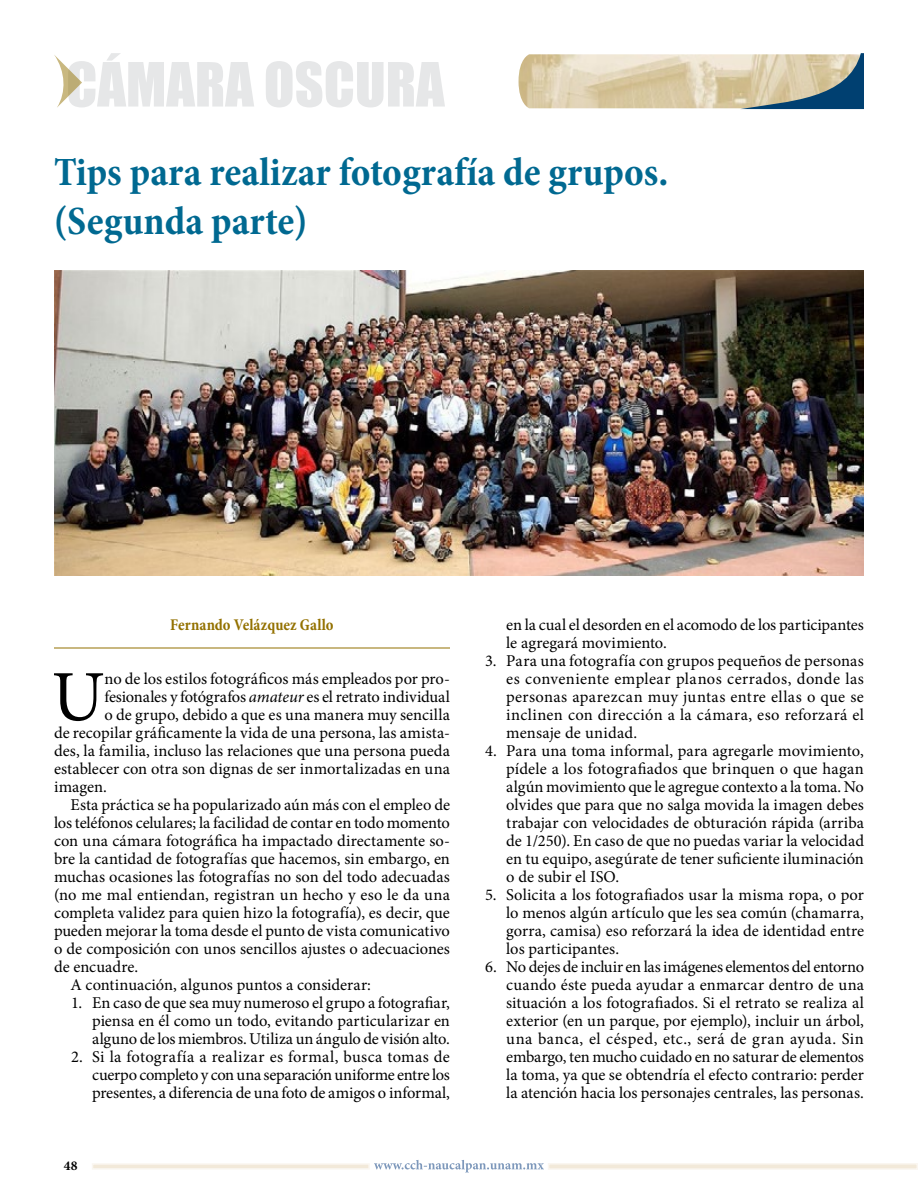
<style>
.page{position:relative;width:918px;height:1188px;background:#fff}
.page>*{position:absolute;margin:0;border:0;box-sizing:border-box;transform-origin:0 0}
.t1{font:71.85px "Minion Pro";color:#000}
.t2{font:700 condensed 40.5px/48.6px "Minion Pro";color:#006991}
.t3{font:16.5px/18px "Minion Pro";letter-spacing:.005em;color:#000;text-align:justify}
.t4{font:700 condensed 16.5px "Minion Pro";color:#937100;scale:.96 1}
.t5{font:700 13.5px "Minion Pro";color:#000}
.s1{font-style:italic}
</style>
<div class="page">
<img style="left:519px;top:54px;width:221px;height:54px">
<svg style="left:54px;top:53px;width:391px;height:55px"></svg>
<img style="left:54px;top:270px;width:810px;height:306px">
<hr style="left:54px;top:648px;width:396px;height:1px;background:#937100">
<svg style="left:92px;top:1163px;width:278px;height:6px"></svg>
<svg style="left:374px;top:1160px;width:170px;height:12px"></svg>
<svg style="left:548px;top:1163px;width:369px;height:7px"></svg>
<svg style="left:740px;top:53px;width:124px;height:56px;background:#a1a89d"></svg>
<h2 class="t2" style="left:54px;top:148px;width:616px">Tips para realizar fotografía de grupos. (Segunda parte)</h2>
<p class="t4" style="left:170px;top:613px;width:172px">Fernando Velázquez Gallo</p>
<h1 class="t1" style="left:52px;top:649px;width:54px">U</h1>
<p class="t3" style="left:105px;top:670px;width:347px">no de los estilos fotográficos más empleados por pro-</p>
<p class="t3" style="left:105px;top:688px;width:347px">fesionales y fotógrafos <span class="s1">amateur</span> es el retrato individual</p>
<p class="t3" style="left:105px;top:706px;width:347px">o de grupo, debido a que es una manera muy sencilla</p>
<p class="t3" style="left:54px;top:724px;width:397px">de recopilar gráficamente la vida de una persona, las amista-</p>
<p class="t3" style="left:54px;top:742px;width:398px">des, la familia, incluso las relaciones que una persona pueda</p>
<p class="t3" style="left:54px;top:760px;width:397px">establecer con otra son dignas de ser inmortalizadas en una</p>
<p class="t3" style="left:54px;top:778px;width:54px">imagen.</p>
<p class="t3" style="left:71px;top:796px;width:381px">Esta práctica se ha popularizado aún más con el empleo de</p>
<p class="t3" style="left:54px;top:814px;width:397px">los teléfonos celulares; la facilidad de contar en todo momento</p>
<p class="t3" style="left:54px;top:832px;width:397px">con una cámara fotográfica ha impactado directamente so-</p>
<p class="t3" style="left:54px;top:850px;width:397px">bre la cantidad de fotografías que hacemos, sin embargo, en</p>
<p class="t3" style="left:54px;top:868px;width:398px">muchas ocasiones las fotografías no son del todo adecuadas</p>
<p class="t3" style="left:54px;top:886px;width:397px">(no me mal entiendan, registran un hecho y eso le da una</p>
<p class="t3" style="left:54px;top:904px;width:397px">completa validez para quien hizo la fotografía), es decir, que</p>
<p class="t3" style="left:54px;top:922px;width:398px">pueden mejorar la toma desde el punto de vista comunicativo</p>
<p class="t3" style="left:54px;top:940px;width:398px">o de composición con unos sencillos ajustes o adecuaciones</p>
<p class="t3" style="left:54px;top:958px;width:86px">de encuadre.</p>
<p class="t3" style="left:71px;top:976px;width:302px">A continuación, algunos puntos a considerar:</p>
<p class="t3" style="left:92px;top:994px;width:359px;text-indent:-21px">1. En caso de que sea muy numeroso el grupo a fotografiar, piensa en él como un todo, evitando particularizar en alguno de los miembros. Utiliza un ángulo de visión alto.</p>
<p class="t3" style="left:92px;top:1048px;width:359px;text-indent:-21px">2. Si la fotografía a realizar es formal, busca tomas de cuerpo completo y con una separación uniforme entre los presentes, a diferencia de una foto de amigos o informal,</p>
<p class="t5" style="left:64px;top:1156px;width:15px">48</p>
<p class="t3" style="left:506px;top:616px;width:359px">en la cual el desorden en el acomodo de los participantes le agregará movimiento.</p>
<p class="t3" style="left:506px;top:652px;width:359px;text-indent:-21px">3. Para una fotografía con grupos pequeños de personas es conveniente emplear planos cerrados, donde las personas aparezcan muy juntas entre ellas o que se inclinen con dirección a la cámara, eso reforzará el mensaje de unidad.</p>
<p class="t3" style="left:506px;top:742px;width:359px;text-indent:-21px">4. Para una toma informal, para agregarle movimiento, pídele a los fotografiados que brinquen o que hagan algún movimiento que le agregue contexto a la toma. No olvides que para que no salga movida la imagen debes trabajar con velocidades de obturación rápida (arriba de 1/250). En caso de que no puedas variar la velocidad en tu equipo, asegúrate de tener suficiente iluminación o de subir el ISO.</p>
<p class="t3" style="left:506px;top:886px;width:359px;text-indent:-21px">5. Solicita a los fotografiados usar la misma ropa, o por lo menos algún artículo que les sea común (chamarra, gorra, camisa) eso reforzará la idea de identidad entre los participantes.</p>
<p class="t3" style="left:506px;top:958px;width:359px;text-indent:-21px">6. No dejes de incluir en las imágenes elementos del entorno cuando éste pueda ayudar a enmarcar dentro de una situación a los fotografiados. Si el retrato se realiza al exterior (en un parque, por ejemplo), incluir un árbol, una banca, el césped, etc., será de gran ayuda. Sin embargo, ten mucho cuidado en no saturar de elementos la toma, ya que se obtendría el efecto contrario: perder la atención hacia los personajes centrales, las personas.</p>
</div>
